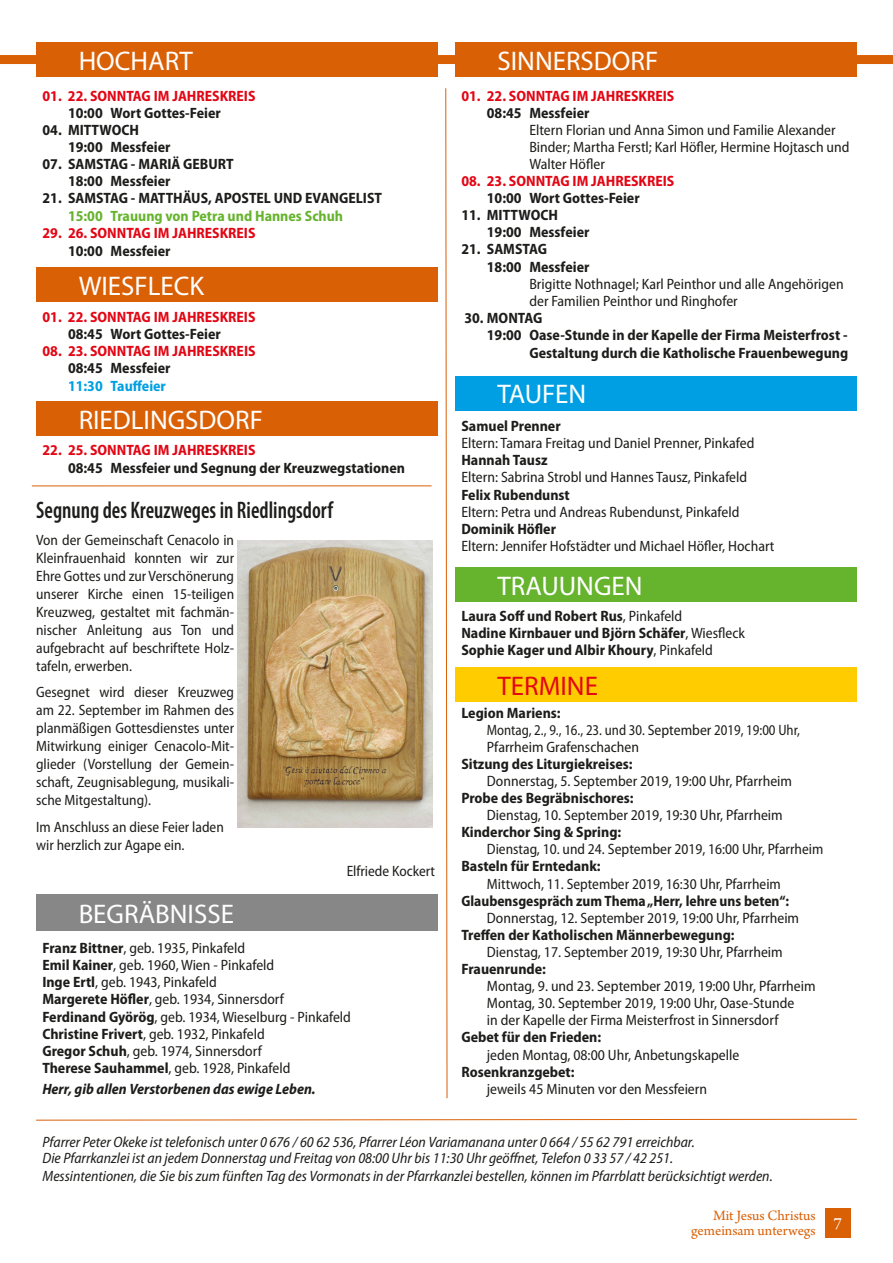
<style>
.page{position:relative;width:893px;height:1263px;background:#fff}
.page>*{position:absolute;margin:0;border:0;box-sizing:border-box;transform-origin:0 0}
.t1{font:27px "Myriad Pro";color:#fff}
.t2{font:27px "Myriad Pro";color:#e30614}
.t3{font:600 condensed 24px "Myriad Pro";color:#1d1d1b;scale:.9 1}
.t4{font:18px "Arno Pro";color:#fff}
.t5{font:semi-condensed 15px/18px "Myriad Pro";color:#1d1d1b}
.t6{font:700 semi-condensed 15px/17.1px "Myriad Pro";color:#1d1d1b}
.t7{font:italic semi-condensed 15px/16.5px "Myriad Pro";color:#1d1d1b}
.t8{font:700 semi-condensed 15px "Myriad Pro";color:#e30614}
.t9{font:semi-condensed 15px/17.1px "Myriad Pro";color:#1d1d1b;scale:.93 1}
.t10{font:italic 700 semi-condensed 15px "Myriad Pro";color:#1d1d1b}
.t11{font:15px/15px "Arno Pro";letter-spacing:-.005em;color:#da6006;text-align:right}
.t12{font:700 semi-condensed 15px "Myriad Pro";color:#66b32e}
.t13{font:700 semi-condensed 15px "Myriad Pro";color:#009fe3}
.s1{font-weight:400}
.s2{font-weight:700}
</style>
<div class="page">
<svg style="left:445px;top:88px;width:3px;height:1011px"></svg>
<div style="left:825px;top:1208px;width:25px;height:29px;background:#da6006"></div>
<div style="left:36px;top:402px;width:402px;height:34px;background:#da6006"></div>
<div style="left:36px;top:268px;width:402px;height:34px;background:#da6006"></div>
<div style="left:455px;top:668px;width:402px;height:34px;background:#fc0"></div>
<div style="left:0;top:55px;width:893px;height:9px;background:#da6006"></div>
<div style="left:36px;top:43px;width:402px;height:34px;background:#da6006"></div>
<div style="left:455px;top:43px;width:402px;height:34px;background:#da6006"></div>
<div style="left:455px;top:376px;width:402px;height:34px;background:#009fe3"></div>
<div style="left:36px;top:894px;width:402px;height:37px;background:#878787"></div>
<svg style="left:36px;top:1118px;width:821px;height:3px"></svg>
<img style="left:237px;top:540px;width:195px;height:287px">
<hr style="left:32px;top:485px;width:400px;height:1px;background:#da6006">
<div style="left:455px;top:568px;width:402px;height:34px;background:#66b32e"></div>
<h1 class="t1" style="left:79px;top:44px;width:116px">HOCHART</h1>
<h1 class="t1" style="left:497px;top:44px;width:162px">SINNERSDORF</h1>
<p class="t8" style="left:43px;top:86px;width:214px">01. 22. SONNTAG IM JAHRESKREIS</p>
<p class="t6" style="left:68px;top:104px;width:154px">10:00 Wort Gottes-Feier</p>
<p class="t6" style="left:68px;top:121px;width:104px;text-indent:-25px">04. MITTWOCH<br>19:00 Messfeier</p>
<p class="t6" style="left:68px;top:155px;width:167px;text-indent:-26px">07. SAMSTAG - MARIÄ GEBURT<br>18:00 Messfeier</p>
<p class="t6" style="left:43px;top:189px;width:341px">21. SAMSTAG - MATTHÄUS, APOSTEL UND EVANGELIST</p>
<p class="t12" style="left:68px;top:206px;width:277px">15:00 Trauung von Petra und Hannes Schuh</p>
<p class="t8" style="left:43px;top:223px;width:214px">29. 26. SONNTAG IM JAHRESKREIS</p>
<p class="t6" style="left:68px;top:242px;width:104px">10:00 Messfeier</p>
<h1 class="t1" style="left:79px;top:269px;width:127px">WIESFLECK</h1>
<p class="t8" style="left:43px;top:307px;width:214px">01. 22. SONNTAG IM JAHRESKREIS</p>
<p class="t6" style="left:68px;top:325px;width:154px">08:45 Wort Gottes-Feier</p>
<p class="t8" style="left:43px;top:341px;width:215px">08. 23. SONNTAG IM JAHRESKREIS</p>
<p class="t6" style="left:68px;top:359px;width:104px">08:45 Messfeier</p>
<p class="t13" style="left:68px;top:376px;width:99px">11:30 Tauffeier</p>
<p class="t8" style="left:461px;top:86px;width:215px">01. 22. SONNTAG IM JAHRESKREIS</p>
<p class="t6" style="left:487px;top:104px;width:104px">08:45 Messfeier</p>
<p class="t5" style="left:529px;top:121px;width:322px;line-height:17.1px">Eltern Florian und Anna Simon und Familie Alexander<br>Binder; Martha Ferstl; Karl Höfler, Hermine Hojtasch und<br>Walter Höfler</p>
<p class="t8" style="left:461px;top:171px;width:215px">08. 23. SONNTAG IM JAHRESKREIS</p>
<p class="t6" style="left:487px;top:189px;width:154px">10:00 Wort Gottes-Feier</p>
<p class="t6" style="left:487px;top:206px;width:104px;text-indent:-26px">11. MITTWOCH<br>19:00 Messfeier</p>
<p class="t6" style="left:487px;top:240px;width:104px;text-indent:-26px">21. SAMSTAG<br>18:00 Messfeier</p>
<p class="t5" style="left:529px;top:275px;width:316px;line-height:17.1px">Brigitte Nothnagel; Karl Peinthor und alle Angehörigen der Familien Peinthor und Ringhofer</p>
<p class="t6" style="left:464px;top:309px;width:80px">30. MONTAG</p>
<p class="t6" style="left:487px;top:326px;width:362px">19:00 Oase-Stunde in der Kapelle der Firma Meisterfrost -</p>
<p class="t6" style="left:529px;top:344px;width:320px">Gestaltung durch die Katholische Frauenbewegung</p>
<h1 class="t1" style="left:497px;top:378px;width:90px">TAUFEN</h1>
<h1 class="t1" style="left:79px;top:403px;width:186px">RIEDLINGSDORF</h1>
<p class="t6" style="left:461px;top:417px;width:101px">Samuel Prenner</p>
<p class="t5" style="left:461px;top:434px;width:295px">Eltern: Tamara Freitag und Daniel Prenner, Pinkafed</p>
<p class="t6" style="left:461px;top:451px;width:88px">Hannah Tausz</p>
<p class="t5" style="left:461px;top:468px;width:287px">Eltern: Sabrina Strobl und Hannes Tausz, Pinkafeld</p>
<p class="t6" style="left:461px;top:486px;width:110px">Felix Rubendunst</p>
<p class="t5" style="left:461px;top:502px;width:279px">Eltern: Petra und Andreas Rubendunst, Pinkafeld</p>
<p class="t6" style="left:461px;top:520px;width:96px">Dominik Höfler</p>
<p class="t5" style="left:461px;top:537px;width:315px">Eltern: Jennifer Hofstädter und Michael Höfler, Hochart</p>
<p class="t8" style="left:43px;top:440px;width:214px">22. 25. SONNTAG IM JAHRESKREIS</p>
<p class="t6" style="left:68px;top:458px;width:338px">08:45 Messfeier und Segnung der Kreuzwegstationen</p>
<h2 class="t3" style="left:36px;top:496px;width:331px">Segnung des Kreuzweges in Riedlingsdorf</h2>
<p class="t5" style="left:36px;top:531px;width:200px;text-align:justify">Von der Gemeinschaft Cenacolo in Kleinfrauenhaid konnten wir zur Ehre Gottes und zur Verschönerung unserer Kirche einen 15-teiligen Kreuzweg, gestaltet mit fachmän&shy;nischer Anleitung aus Ton und aufgebracht auf beschriftete Holz&shy;tafeln, erwerben.</p>
<p class="t5" style="left:36px;top:683px;width:200px;text-align:justify">Gesegnet wird dieser Kreuzweg am 22. September im Rahmen des planmäßigen Gottesdienstes unter Mitwirkung einiger Cenacolo-Mit&shy;glieder (Vorstellung der Gemein&shy;schaft, Zeugnisablegung, musikali&shy;sche Mitgestaltung).</p>
<p class="t5" style="left:36px;top:818px;width:189px">Im Anschluss an diese Feier laden wir herzlich zur Agape ein.</p>
<h1 class="t1" style="left:497px;top:569px;width:147px">TRAUUNGEN</h1>
<p class="t6" style="left:461px;top:607px;width:285px">Laura Soff und Robert Rus<span class="s1">, Pinkafeld<br></span>Nadine Kirnbauer und Björn Schäfer<span class="s1">, Wiesfleck<br></span>Sophie Kager und Albir Khoury<span class="s1">, Pinkafeld</span></p>
<h1 class="t2" style="left:497px;top:669px;width:102px">TERMINE</h1>
<p class="t6" style="left:461px;top:703px;width:101px">Legion Mariens:</p>
<p class="t9" style="left:487px;top:721px;width:338px">Montag, 2., 9., 16., 23. und 30. September 2019, 19:00 Uhr,<br>Pfarrheim Grafenschachen</p>
<p class="t6" style="left:461px;top:755px;width:173px">Sitzung des Liturgiekreises:</p>
<p class="t5" style="left:487px;top:772px;width:307px">Donnerstag, 5. September 2019, 19:00 Uhr, Pfarrheim</p>
<p class="t6" style="left:461px;top:789px;width:174px">Probe des Begräbnischores:</p>
<p class="t5" style="left:487px;top:806px;width:297px">Dienstag, 10. September 2019, 19:30 Uhr, Pfarrheim</p>
<p class="t6" style="left:461px;top:823px;width:161px">Kinderchor Sing &amp; Spring:</p>
<p class="t5" style="left:487px;top:840px;width:338px">Dienstag, 10. und 24. September 2019, 16:00 Uhr, Pfarrheim</p>
<p class="t6" style="left:461px;top:857px;width:141px">Basteln für Erntedank:</p>
<p class="t5" style="left:487px;top:874px;width:296px">Mittwoch, 11. September 2019, 16:30 Uhr, Pfarrheim</p>
<p class="t6" style="left:461px;top:892px;width:329px">Glaubensgespräch zum Thema „Herr, lehre uns beten“:</p>
<p class="t5" style="left:487px;top:908px;width:314px">Donnerstag, 12. September 2019, 19:00 Uhr, Pfarrheim</p>
<p class="t6" style="left:461px;top:926px;width:275px">Treffen der Katholischen Männerbewegung:</p>
<p class="t5" style="left:487px;top:943px;width:297px">Dienstag, 17. September 2019, 19:30 Uhr, Pfarrheim</p>
<p class="t6" style="left:461px;top:960px;width:86px">Frauenrunde:</p>
<p class="t5" style="left:487px;top:977px;width:330px;line-height:17.1px">Montag, 9. und 23. September 2019, 19:00 Uhr, Pfarrheim<br>Montag, 30. September 2019, 19:00 Uhr, Oase-Stunde<br>in der Kapelle der Firma Meisterfrost in Sinnersdorf</p>
<p class="t6" style="left:461px;top:1028px;width:141px">Gebet für den Frieden:</p>
<p class="t5" style="left:487px;top:1045px;width:254px">jeden Montag, 08:00 Uhr, Anbetungskapelle</p>
<p class="t6" style="left:461px;top:1063px;width:115px">Rosenkranzgebet:</p>
<p class="t5" style="left:487px;top:1079px;width:222px">jeweils 45 Minuten vor den Messfeiern</p>
<p class="t5" style="left:347px;top:862px;width:90px">Elfriede Kockert</p>
<h1 class="t1" style="left:79px;top:897px;width:157px">BEGRÄBNISSE</h1>
<p class="t5" style="left:42px;top:939px;width:310px;line-height:17.1px"><span class="s2">Franz Bittner</span>, geb. 1935, Pinkafeld<br><span class="s2">Emil Kainer</span>, geb. 1960, Wien - Pinkafeld<br><span class="s2">Inge Ertl</span>, geb. 1943, Pinkafeld<br><span class="s2">Margerete Höfler</span>, geb. 1934, Sinnersdorf <span class="s2">Ferdinand Györög</span>, geb. 1934, Wieselburg - Pinkafeld <span class="s2">Christine Frivert</span>, geb. 1932, Pinkafeld<br><span class="s2">Gregor Schuh</span>, geb. 1974, Sinnersdorf<br><span class="s2">Therese Sauhammel</span>, geb. 1928, Pinkafeld</p>
<p class="t10" style="left:42px;top:1079px;width:275px">Herr, gib allen Verstorbenen das ewige Leben.</p>
<p class="t7" style="left:43px;top:1133px;width:654px">Pfarrer Peter Okeke ist telefonisch unter 0 676 / 60 62 536, Pfarrer Léon Variamanana unter 0 664 / 55 62 791 erreichbar.<br>Die Pfarrkanzlei ist an jedem Donnerstag und Freitag von 08:00 Uhr bis 11:30 Uhr geöffnet, Telefon 0 33 57 / 42 251.</p>
<p class="t7" style="left:43px;top:1168px;width:732px">Messintentionen, die Sie bis zum fünften Tag des Vormonats in der Pfarrkanzlei bestellen, können im Pfarrblatt berücksichtigt werden.</p>
<p class="t11" style="left:691px;top:1209px;width:126px">Mit Jesus Christus gemeinsam unterwegs</p>
<p class="t4" style="left:833px;top:1213px;width:10px">7</p>
</div>
